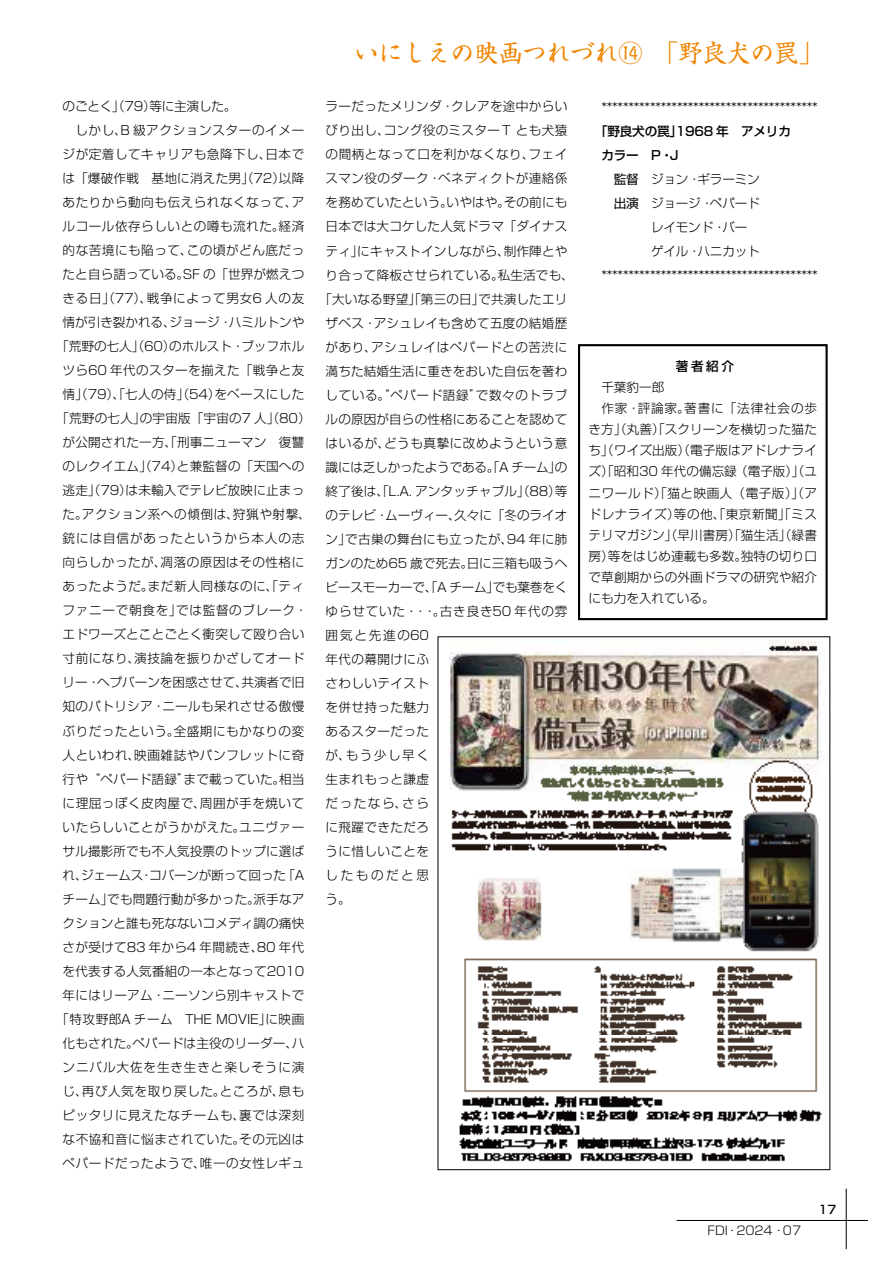
<style>
.page{position:relative;width:893px;height:1263px;background:#fff}
.page>*{position:absolute;margin:0;border:0;box-sizing:border-box;transform-origin:0 0}
.t1{font:24px "Shinsei Kai Pro CBSK1";color:#f08500}
.t2{font:300 12.6px "Shin Go Pro";letter-spacing:.025em;color:#000}
.t3{font:300 12.6px/24px "Shin Go Pro";letter-spacing:-.015em;color:#000}
.t4{font:300 12.6px "Shin Go Pro";color:#000}
.t5{font:300 12.6px "Shin Go Pro";letter-spacing:.005em;color:#000}
.t6{font:300 12.6px "Shin Go Pro";letter-spacing:.045em;color:#000}
.t7{font:300 12.6px "Shin Go Pro";letter-spacing:.055em;color:#000}
.t8{font:300 12.6px "Shin Go Pro";letter-spacing:.065em;color:#000}
.t9{font:300 12.6px "Shin Go Pro";letter-spacing:.07em;color:#000}
.t10{font:300 12.6px "Shin Go Pro";letter-spacing:.05em;color:#000}
.t11{font:300 12.6px "Shin Go Pro";letter-spacing:.145em;color:#000}
.t12{font:300 12.6px "Shin Go Pro";letter-spacing:.2em;color:#000}
.t13{font:500 12.6px "Shin Go Pro";color:#000}
.t14{font:300 12px "Shin Go Pro";color:#000}
.t15{font:500 11.7px "Shin Go Pro";color:#000}
.s1{font-weight:500}
.s2{font-weight:400}
</style>
<div class="page">
<hr style="left:677px;top:1220px;width:191px;height:1px;background:#000">
<hr style="left:846px;top:1188px;width:1px;height:61px;background:#000">
<div style="left:578px;top:344px;width:250px;height:276px;border:2px solid #000"></div>
<img style="left:449px;top:640px;width:373px;height:522px">
<p class="t3" style="left:63px;top:93px;width:175px">のごとく」（79）等に主演した。</p>
<p class="t10" style="left:75px;top:120px;width:230px">しかし、B 級アクションスターのイメー</p>
<p class="t2" style="left:63px;top:144px;width:243px">ジが定着してキャリアも急降下し、日本で</p>
<p class="t2" style="left:63px;top:168px;width:243px">は「爆破作戦　基地に消えた男」（72）以降</p>
<p class="t2" style="left:63px;top:192px;width:243px">あたりから動向も伝えられなくなって、ア</p>
<p class="t2" style="left:63px;top:216px;width:243px">ルコール依存らしいとの噂も流れた。経済</p>
<p class="t2" style="left:63px;top:240px;width:243px">的な苦境にも陥って、この頃がどん底だっ</p>
<p class="t2" style="left:63px;top:264px;width:243px">たと自ら語っている。SF の「世界が燃えつ</p>
<p class="t7" style="left:63px;top:288px;width:243px">きる日」（77）、戦争によって男女6 人の友</p>
<p class="t4" style="left:63px;top:312px;width:243px">情が引き裂かれる、ジョージ・ハミルトンや</p>
<p class="t4" style="left:56px;top:336px;width:250px">「荒野の七人」（60）のホルスト・ブッフホル</p>
<p class="t2" style="left:63px;top:360px;width:243px">ツら60 年代のスターを揃えた「戦争と友</p>
<p class="t2" style="left:63px;top:384px;width:243px">情」（79）、「七人の侍」（54）をベースにした</p>
<p class="t2" style="left:56px;top:408px;width:256px">「荒野の七人」の宇宙版「宇宙の7 人」（80）</p>
<p class="t2" style="left:63px;top:432px;width:243px">が公開された一方、「刑事ニューマン　復讐</p>
<p class="t2" style="left:63px;top:456px;width:243px">のレクイエム」（74）と兼監督の「天国への</p>
<p class="t2" style="left:63px;top:480px;width:243px">逃走」（79）は未輸入でテレビ放映に止まっ</p>
<p class="t6" style="left:63px;top:504px;width:250px">た。アクション系への傾倒は、狩猟や射撃、</p>
<p class="t9" style="left:63px;top:528px;width:243px">銃には自信があったというから本人の志</p>
<p class="t2" style="left:63px;top:552px;width:243px">向らしかったが、凋落の原因はその性格に</p>
<p class="t6" style="left:63px;top:576px;width:243px">あったようだ。まだ新人同様なのに、「ティ</p>
<p class="t7" style="left:63px;top:600px;width:246px">ファニーで朝食を」では監督のブレーク・</p>
<p class="t2" style="left:63px;top:624px;width:243px">エドワーズとことごとく衝突して殴り合い</p>
<p class="t2" style="left:63px;top:648px;width:243px">寸前になり、演技論を振りかざしてオード</p>
<p class="t4" style="left:63px;top:672px;width:243px">リー・ヘプバーンを困惑させて、共演者で旧</p>
<p class="t2" style="left:63px;top:696px;width:243px">知のパトリシア・ニールも呆れさせる傲慢</p>
<p class="t2" style="left:63px;top:720px;width:243px">ぶりだったという。全盛期にもかなりの変</p>
<p class="t2" style="left:63px;top:744px;width:243px">人といわれ、映画雑誌やパンフレットに奇</p>
<p class="t2" style="left:63px;top:768px;width:243px">行や“ペパード語録”まで載っていた。相当</p>
<p class="t2" style="left:63px;top:792px;width:243px">に理屈っぽく皮肉屋で、周囲が手を焼いて</p>
<p class="t2" style="left:63px;top:816px;width:243px">いたらしいことがうかがえた。ユニヴァー</p>
<p class="t2" style="left:63px;top:840px;width:243px">サル撮影所でも不人気投票のトップに選ば</p>
<p class="t3" style="left:63px;top:861px;width:243px">れ、ジェームス・コバーンが断って回った「A</p>
<p class="t2" style="left:63px;top:888px;width:243px">チーム」でも問題行動が多かった。派手なア</p>
<p class="t2" style="left:63px;top:912px;width:243px">クションと誰も死なないコメディ調の痛快</p>
<p class="t2" style="left:63px;top:936px;width:243px">さが受けて83 年から4 年間続き、80 年代</p>
<p class="t2" style="left:63px;top:960px;width:243px">を代表する人気番組の一本となって2010</p>
<p class="t2" style="left:63px;top:984px;width:243px">年にはリーアム・ニーソンら別キャストで</p>
<p class="t2" style="left:56px;top:1008px;width:250px">「特攻野郎A チーム　THE MOVIE」に映画</p>
<p class="t2" style="left:63px;top:1032px;width:243px">化もされた。ペパードは主役のリーダー、ハ</p>
<p class="t9" style="left:63px;top:1056px;width:243px">ンニバル大佐を生き生きと楽しそうに演</p>
<p class="t6" style="left:63px;top:1080px;width:243px">じ、再び人気を取り戻した。ところが、息も</p>
<p class="t2" style="left:63px;top:1104px;width:243px">ピッタリに見えたなチームも、裏では深刻</p>
<p class="t2" style="left:63px;top:1128px;width:243px">な不協和音に悩まされていた。その元凶は</p>
<p class="t2" style="left:63px;top:1152px;width:243px">ペパードだったようで、唯一の女性レギュ</p>
<h1 class="t1" style="left:355px;top:34px;width:470px">いにしえの映画つれづれ⑭　「野良犬の罠」</h1>
<p class="t2" style="left:326px;top:96px;width:243px">ラーだったメリンダ・クレアを途中からい</p>
<p class="t2" style="left:326px;top:120px;width:243px">びり出し、コング役のミスターТ とも犬猿</p>
<p class="t2" style="left:326px;top:144px;width:243px">の間柄となって口を利かなくなり、フェイ</p>
<p class="t2" style="left:326px;top:168px;width:243px">スマン役のダーク・ベネディクトが連絡係</p>
<p class="t2" style="left:326px;top:192px;width:243px">を務めていたという。いやはや。その前にも</p>
<p class="t2" style="left:326px;top:216px;width:243px">日本では大コケした人気ドラマ「ダイナス</p>
<p class="t2" style="left:326px;top:240px;width:243px">ティ」にキャストインしながら、制作陣とや</p>
<p class="t2" style="left:326px;top:264px;width:250px">り合って降板させられている。私生活でも、</p>
<p class="t2" style="left:319px;top:288px;width:250px">「大いなる野望」「第三の日」で共演したエリ</p>
<p class="t2" style="left:326px;top:312px;width:243px">ザベス・アシュレイも含めて五度の結婚歴</p>
<p class="t2" style="left:326px;top:336px;width:243px">があり、アシュレイはペパードとの苦渋に</p>
<p class="t2" style="left:326px;top:360px;width:243px">満ちた結婚生活に重きをおいた自伝を著わ</p>
<p class="t2" style="left:326px;top:384px;width:243px">している。“ペパード語録”で数々のトラブ</p>
<p class="t2" style="left:326px;top:408px;width:243px">ルの原因が自らの性格にあることを認めて</p>
<p class="t2" style="left:326px;top:432px;width:243px">はいるが、どうも真摯に改めようという意</p>
<p class="t3" style="left:326px;top:453px;width:243px">識には乏しかったようである。「A チーム」の</p>
<p class="t2" style="left:326px;top:480px;width:243px">終了後は、「L.A. アンタッチャブル」（88）等</p>
<p class="t4" style="left:326px;top:504px;width:243px">のテレビ・ムーヴィー、久々に「冬のライオ</p>
<p class="t2" style="left:326px;top:528px;width:243px">ン」で古巣の舞台にも立ったが、94 年に肺</p>
<p class="t4" style="left:326px;top:552px;width:243px">ガンのため65 歳で死去。日に三箱も吸うヘ</p>
<p class="t3" style="left:326px;top:573px;width:243px">ビースモーカーで、「A チーム」でも葉巻をく</p>
<p class="t8" style="left:326px;top:600px;width:243px">ゆらせていた・・・。古き良き50 年代の雰</p>
<p class="t11" style="left:326px;top:624px;width:105px">囲気と先進の60</p>
<p class="t2" style="left:326px;top:648px;width:105px">年代の幕開けにふ</p>
<p class="t2" style="left:326px;top:672px;width:105px">さわしいテイスト</p>
<p class="t2" style="left:326px;top:696px;width:105px">を併せ持った魅力</p>
<p class="t2" style="left:326px;top:720px;width:105px">あるスターだった</p>
<p class="t2" style="left:326px;top:744px;width:105px">が、もう少し早く</p>
<p class="t2" style="left:326px;top:768px;width:105px">生まれもっと謙虚</p>
<p class="t2" style="left:326px;top:792px;width:105px">だったなら、さら</p>
<p class="t2" style="left:326px;top:816px;width:105px">に飛躍できただろ</p>
<p class="t2" style="left:326px;top:840px;width:105px">うに惜しいことを</p>
<p class="t12" style="left:326px;top:864px;width:105px">したものだと思</p>
<p class="t2" style="left:326px;top:888px;width:27px">う。</p>
<p class="t2" style="left:601px;top:96px;width:218px">****************************************</p>
<p class="t3" style="left:601px;top:117px;width:218px;text-indent:-6px"><span class="s1">「野良犬の罠」1968 年　アメリカ　カラー　P・J<br></span><span class="s2">　監督　</span>ジョン・ギラーミン<br><span class="s2">　出演　</span>ジョージ・ペパード<br>　　　　レイモンド・バー<br>　　　　ゲイル・ハニカット****************************************</p>
<p class="t13" style="left:676px;top:355px;width:59px">著者紹介</p>
<p class="t2" style="left:601px;top:377px;width:64px">千葉豹一郎</p>
<p class="t8" style="left:601px;top:398px;width:217px">作家・評論家。著書に「法律社会の歩</p>
<p class="t5" style="left:589px;top:419px;width:230px">き方」（丸善）「スクリーンを横切った猫た</p>
<p class="t5" style="left:589px;top:440px;width:230px">ち」（ワイズ出版）（電子版はアドレナライ</p>
<p class="t4" style="left:589px;top:461px;width:230px">ズ）「昭和30 年代の備忘録（電子版）」（ユ</p>
<p class="t2" style="left:589px;top:482px;width:230px">ニワールド）「猫と映画人（電子版）」（ア</p>
<p class="t2" style="left:589px;top:504px;width:230px">ドレナライズ）等の他、「東京新聞」「ミス</p>
<p class="t5" style="left:589px;top:525px;width:230px">テリマガジン」（早川書房）「猫生活」（緑書</p>
<p class="t5" style="left:589px;top:546px;width:230px">房）等をはじめ連載も多数。独特の切り口</p>
<p class="t5" style="left:589px;top:567px;width:230px">で草創期からの外画ドラマの研究や紹介</p>
<p class="t4" style="left:589px;top:588px;width:127px">にも力を入れている。</p>
<p class="t14" style="left:707px;top:1220px;width:95px">FDI・2024・07</p>
<p class="t15" style="left:818px;top:1200px;width:19px">17</p>
</div>
